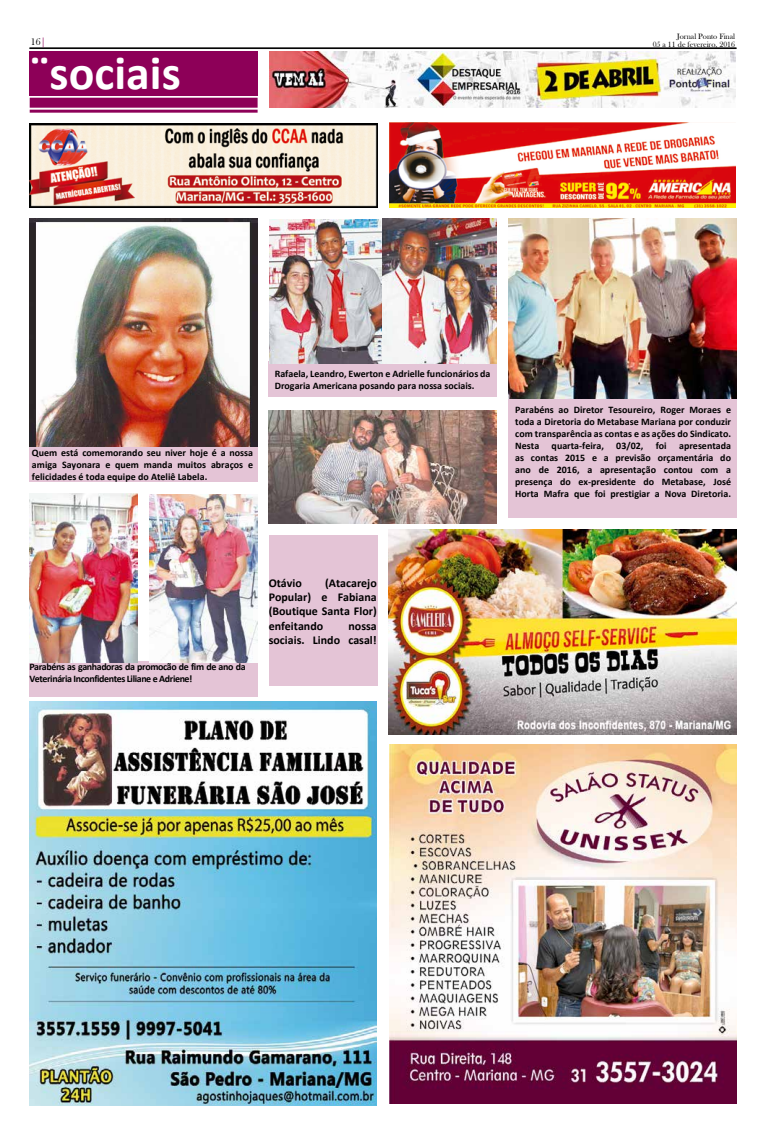
<style>
.page{position:relative;width:766px;height:1134px;background:#fff}
.page>*{position:absolute;margin:0;border:0;box-sizing:border-box;transform-origin:0 0}
.t1{font:700 47.9px "Calibri";color:#fff}
.t2{font:700 12px/14.4px "Calibri";color:#000;text-align:justify}
.t3{font:700 10px/12px "Calibri";color:#000;text-align:justify}
.t4{font:700 10px/12px "Calibri";letter-spacing:-.04em;color:#000}
.t5{font:10px "Bask Old Face";color:#000}
.t6{font:8px "Bask Old Face";color:#000}
.s1{color:#8d0058}
</style>
<div class="page">
<hr style="left:29px;top:48px;width:707px;height:1px;background:#000">
<div style="left:29px;top:51px;width:229px;height:45px;background:#8d0058"></div>
<div style="left:30px;top:98px;width:227px;height:10px;background:#8d0058"></div>
<hr style="left:30px;top:110px;width:227px;height:3px;background:#8d0058">
<img style="left:389px;top:530px;width:347px;height:204px">
<img style="left:29px;top:123px;width:348px;height:85px">
<img style="left:389px;top:744px;width:347px;height:359px">
<img style="left:389px;top:123px;width:346px;height:85px">
<div style="left:268px;top:361px;width:228px;height:36px;background:#e4c4d6"></div>
<img style="left:269px;top:51px;width:466px;height:57px">
<img style="left:29px;top:701px;width:347px;height:405px">
<div style="left:29px;top:661px;width:228px;height:36px;background:#e4c4d6"></div>
<div style="left:29px;top:446px;width:228px;height:36px;background:#e4c4d6"></div>
<div style="left:508px;top:398px;width:228px;height:120px;background:#e4c4d6"></div>
<div style="left:269px;top:535px;width:108px;height:150px;background:#e4c4d6"></div>
<img style="left:29px;top:494px;width:109px;height:168px">
<img style="left:508px;top:219px;width:228px;height:179px">
<img style="left:149px;top:495px;width:109px;height:167px">
<img style="left:269px;top:219px;width:227px;height:144px">
<img style="left:29px;top:219px;width:228px;height:227px">
<img style="left:268px;top:410px;width:228px;height:113px">
<p class="t6" style="left:677px;top:32px;width:59px">Jornal Ponto Final</p>
<p class="t5" style="left:31px;top:36px;width:16px">16<span class="s1">|</span></p>
<p class="t6" style="left:652px;top:39px;width:84px">05 a 11 de fevereiro, 2016</p>
<h1 class="t1" style="left:30px;top:42px;width:152px">¨sociais</h1>
<p class="t3" style="left:275px;top:368px;width:217px">Rafaela, Leandro, Ewerton e Adrielle funcionários da<br>Drogaria Americana posando para nossa sociais.</p>
<p class="t3" style="left:32px;top:447px;width:222px">Quem está comemorando seu niver hoje é a nossa amiga Sayonara e quem manda muitos abraços e felicidades é toda equipe do Ateliê Labela.</p>
<p class="t3" style="left:515px;top:404px;width:217px">Parabéns ao Diretor Tesoureiro, Roger Moraes e toda a Diretoria do Metabase Mariana por conduzir com transparência as contas e as ações do Sindicato.<br>Nesta quarta-feira, 03/02, foi apresentada as contas 2015 e a previsão orçamentária do ano de 2016, a apresentação contou com a presença do ex-presidente do Metabase, José Horta Mafra que foi prestigiar a Nova Diretoria.</p>
<p class="t4" style="left:29px;top:660px;width:218px">Parabéns as ganhadoras da promocão de fim de ano da<br>Veterinária Inconfidentes Liliane e Adriene!</p>
<p class="t2" style="left:268px;top:575px;width:110px;text-indent:56px">(Atacarejo Popular) e Fabiana (Boutique Santa Flor) enfeitando</p>
<p class="t2" style="left:268px;top:575px;width:35px">Otávio</p>
<p class="t2" style="left:268px;top:618px;width:110px;text-align:right">nossa<br>sociais. Lindo casal!</p>
</div>
